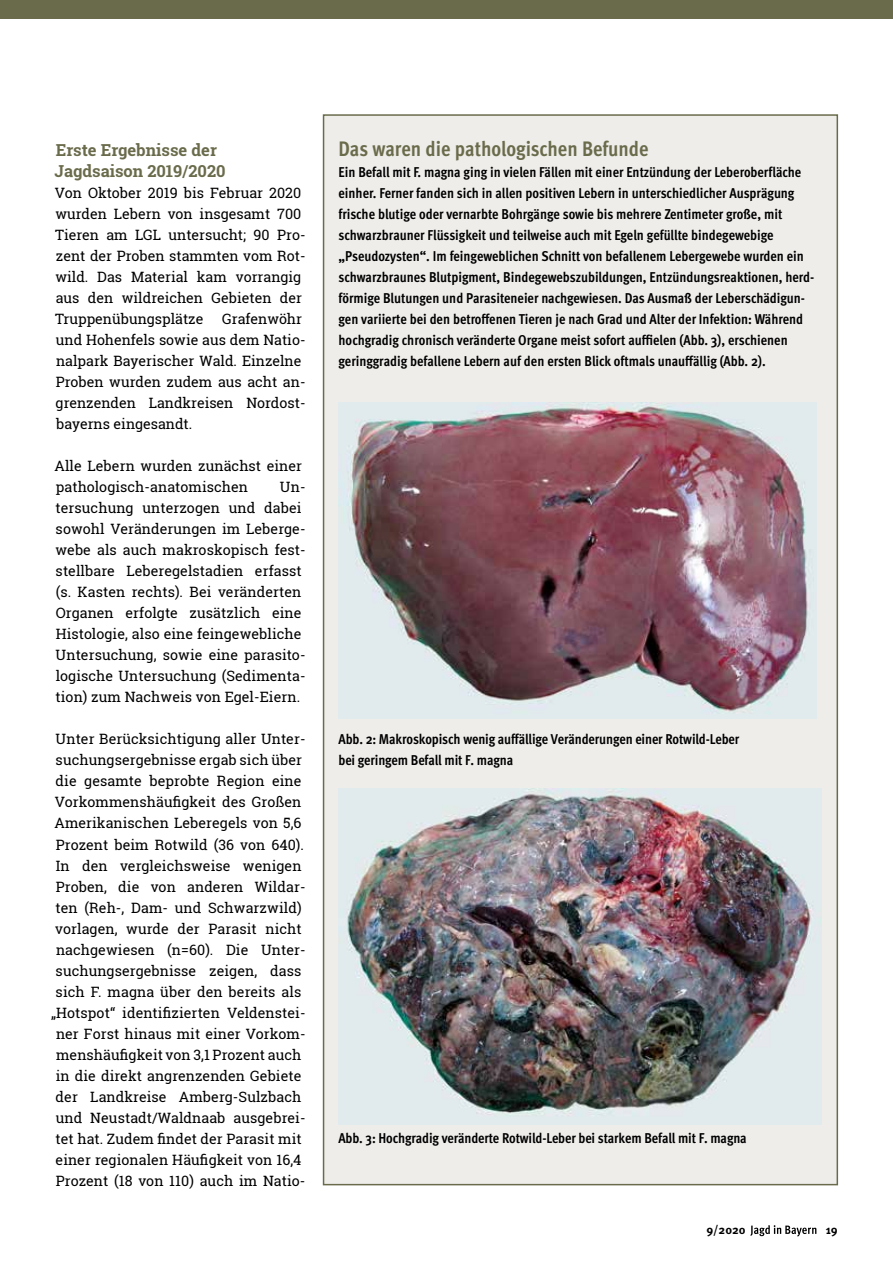
<style>
.page{position:relative;width:893px;height:1263px;background:#fff}
.page>*{position:absolute;margin:0;border:0;box-sizing:border-box;transform-origin:0 0}
.t1{font:700 condensed 21px "Meta Pro";color:#6a6b4b}
.t2{font:700 16.5px/21px "Roboto Slab";color:#6a6b4b}
.t3{font:14.25px/21px "Roboto Slab";letter-spacing:.005em;color:#000}
.t4{font:700 condensed 14.25px/21px "Meta Pro";color:#000}
.t5{font:700 14.25px/21px "Meta Cond";letter-spacing:-.01em;color:#000}
.t6{font:700 12px "Meta Pro";color:#000}
</style>
<div class="page">
<svg style="left:750px;top:1225px;width:66px;height:11px"></svg>
<div style="left:323px;top:114px;width:515px;height:1071px;background:#eeedea;border:2px solid #6a6b4b"></div>
<div style="left:0;top:0;width:893px;height:18px;background:#6a6b4b"></div>
<img style="left:339px;top:403px;width:477px;height:316px">
<img style="left:338px;top:788px;width:484px;height:337px">
<h1 class="t1" style="left:339px;top:133px;width:312px">Das waren die pathologischen Befunde</h1>
<p class="t4" style="left:339px;top:161px;width:477px">Ein Befall mit F. magna ging in vielen Fällen mit einer Entzündung der Leberoberfläche einher. Ferner fanden sich in allen positiven Lebern in unterschiedlicher Ausprägung frische blutige oder vernarbte Bohrgänge sowie bis mehrere Zentimeter große, mit schwarzbrauner Flüssigkeit und teilweise auch mit Egeln gefüllte bindegewebige „Pseudozysten“. Im feingeweblichen Schnitt von befallenem Lebergewebe wurden ein schwarzbraunes Blutpigment, Bindegewebszubildungen, Entzündungsreaktionen, herd&shy;förmige Blutungen und Parasiteneier nachgewiesen. Das Ausmaß der Leberschädigun&shy;gen variierte bei den betroffenen Tieren je nach Grad und Alter der Infektion: Während hochgradig chronisch veränderte Organe meist sofort auffielen (Abb. 3), erschienen geringgradig befallene Lebern auf den ersten Blick oftmals unauffällig (Abb. 2).</p>
<p class="t2" style="left:54px;top:140px;width:173px">Erste Ergebnisse der<br>Jagdsaison 2019/2020</p>
<p class="t3" style="left:55px;top:182px;width:252px">Von Oktober 2019 bis Februar 2020 wurden Lebern von insgesamt 700<br>Tieren am LGL untersucht; 90 Pro&shy;zent der Proben stammten vom Rot&shy;wild. Das Material kam vorrangig aus den wildreichen Gebieten der<br>Truppenübungsplätze</p>
<p class="t3" style="left:56px;top:308px;width:251px;text-indent:167px">Grafenwöhr und Hohenfels sowie aus dem Natio&shy;nalpark Bayerischer Wald. Einzelne<br>Proben wurden zudem aus acht an&shy;grenzenden Landkreisen Nordost&shy;bayerns eingesandt.</p>
<p class="t3" style="left:55px;top:456px;width:249px">Alle Lebern wurden zunächst einer pathologisch-anatomischen</p>
<p class="t3" style="left:55px;top:477px;width:252px;text-indent:225px">Un&shy;tersuchung unterzogen und dabei sowohl Veränderungen im Leberge&shy;webe als auch makroskopisch fest&shy;stellbare Leberegelstadien erfasst (s. Kasten rechts). Bei veränderten<br>Organen erfolgte zusätzlich eine<br>Histologie, also eine feingewebliche<br>Untersuchung, sowie eine parasito&shy;logische Untersuchung (Sedimenta&shy;tion) zum Nachweis von Egel-Eiern.</p>
<p class="t3" style="left:51px;top:729px;width:256px;text-align:center">Unter Berücksichtigung aller Unter&shy;suchungsergebnisse ergab sich über die gesamte beprobte Region eine Vorkommenshäufigkeit des Großen Amerikanischen Leberegels von 5,6<br>Prozent beim Rotwild (36 von 640).<br>In den vergleichsweise wenigen Proben, die von anderen Wildar&shy;ten (Reh-, Dam- und Schwarzwild) vorlagen, wurde der Parasit nicht nachgewiesen (n=60). Die Unter&shy;suchungsergebnisse zeigen, dass sich F. magna über den bereits als „Hotspot“ identifizierten Veldenstei&shy;ner Forst hinaus mit einer Vorkom&shy;menshäufigkeit von 3,1 Prozent auch in die direkt angrenzenden Gebiete der Landkreise Amberg-Sulzbach und Neustadt/Waldnaab ausgebrei&shy;tet hat. Zudem findet der Parasit mit einer regionalen Häufigkeit von 16,4<br>Prozent (18 von 110) auch im Natio-</p>
<p class="t5" style="left:339px;top:729px;width:402px">Abb. 2: Makroskopisch wenig auffällige Veränderungen einer Rotwild-Leber bei geringem Befall mit F. magna</p>
<p class="t5" style="left:338px;top:1128px;width:410px">Abb. 3: Hochgradig veränderte Rotwild-Leber bei starkem Befall mit F. magna</p>
<p class="t6" style="left:706px;top:1220px;width:41px">9/2020</p>
<p class="t6" style="left:826px;top:1220px;width:14px">19</p>
</div>
